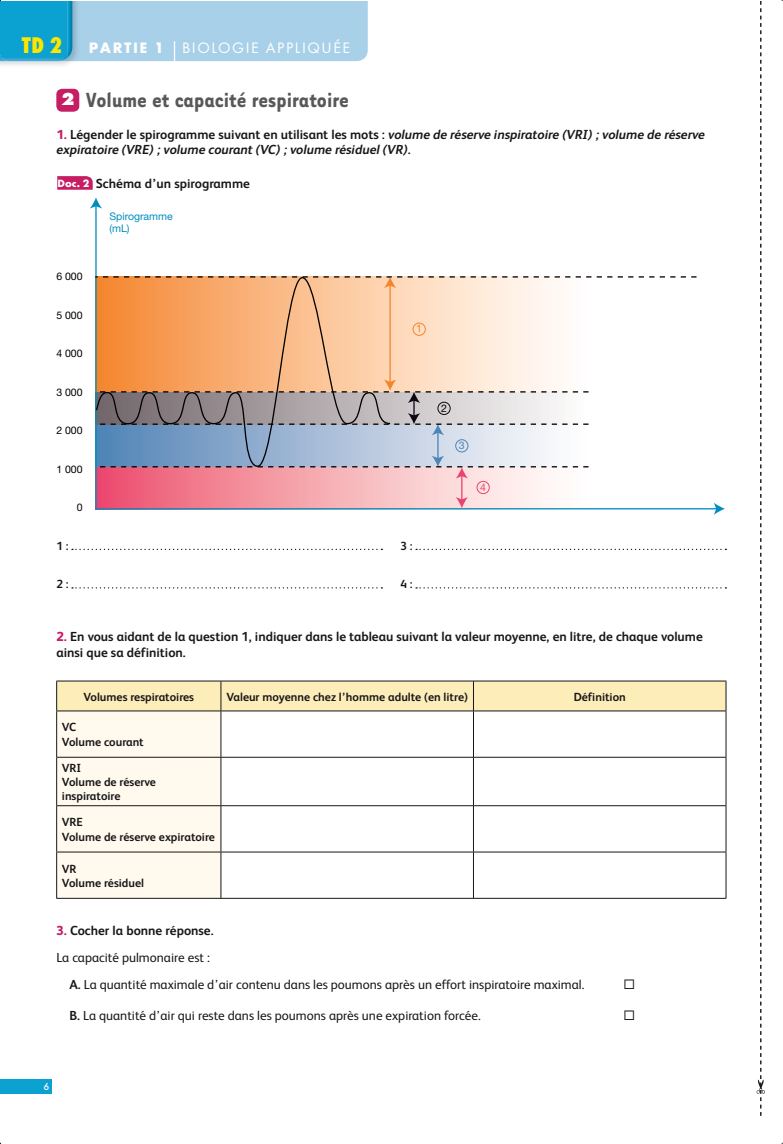
<style>
.page{position:relative;width:783px;height:1144px;background:#fff}
.page>*{position:absolute;margin:0;border:0;box-sizing:border-box;transform-origin:0 0}
.t1{font:700 23.55px "Tarzana Narrow";color:#58585a}
.t2{font:15.75px "Futura T";letter-spacing:.1em;color:#fff}
.t3{font:13.05px "FS Albert";color:#171619}
.t4{font:700 13.05px/15.8px "FS Albert";color:#171619}
.t5{font:italic 700 13.05px/15.8px "FS Albert";color:#171619}
.t6{font:700 11.85px/14.4px "FS Albert";color:#171619}
.t7{font:10.5px "Helvetica Neue LT Std";color:#000}
.t8{font:10.5px/12.6px "Helvetica Neue LT Std";color:#008ebf}
.t9{font:500 10.5px "Futura T";color:#fff}
.t10{font:10.5px "Helvetica Neue LT Std";color:#f4852d}
.t11{font:10.5px "Helvetica Neue LT Std";color:#4c85b6}
.t12{font:10.5px "Helvetica Neue LT Std";color:#ec436e}
.s1{font-weight:800;font-stretch:condensed;font-size:23.55px;color:#fce600}
.s2{font-family:"Futura T Bold Ro 1"}
.s3{font-family:"Futura T";font-weight:800;font-size:18.15px;color:#fff}
.s4{font-weight:800;font-style:normal;color:#c61d64}
.s5{font-style:normal}
.s6{font-family:"Futura T Bold Ro 1";font-weight:400;font-size:10.95px;color:#fff}
.s7{font-weight:800;color:#c61d64}
.s8{font-weight:700}
</style>
<div class="page">
<div style="left:0;top:1079px;width:51px;height:15px;background:#0ba1d1"></div>
<div style="left:56px;top:89px;width:23px;height:23px;background:#c61d64;border-radius:6px"></div>
<svg style="left:95px;top:208px;width:620px;height:302px"></svg>
<svg style="left:713px;top:503px;width:11px;height:12px"></svg>
<svg style="left:90px;top:197px;width:12px;height:11px"></svg>
<svg style="left:95px;top:380px;width:493px;height:128px"></svg>
<svg style="left:391px;top:276px;width:305px;height:12px"></svg>
<svg style="left:95px;top:276px;width:296px;height:192px;background:#c9a388"></svg>
<div style="left:412px;top:323px;width:13px;height:13px;border:1px solid #f4852d;border-radius:50%"></div>
<div style="left:437px;top:402px;width:13px;height:13px;border:1px solid #0e0712;border-radius:50%"></div>
<div style="left:455px;top:439px;width:13px;height:13px;border:1px solid #4c85b6;border-radius:50%"></div>
<div style="left:476px;top:481px;width:13px;height:13px;border:1px solid #ec436e;border-radius:50%"></div>
<svg style="left:57px;top:176px;width:36px;height:14px"></svg>
<svg style="left:72px;top:549px;width:310px;height:1px"></svg>
<svg style="left:416px;top:549px;width:310px;height:1px"></svg>
<svg style="left:72px;top:587px;width:310px;height:2px"></svg>
<svg style="left:416px;top:587px;width:310px;height:2px"></svg>
<svg style="left:57px;top:682px;width:668px;height:216px"></svg>
<hr style="left:56px;top:681px;width:670px;height:1px;background:#171619">
<hr style="left:56px;top:711px;width:670px;height:1px;background:#171619">
<hr style="left:56px;top:757px;width:670px;height:1px;background:#171619">
<hr style="left:56px;top:805px;width:670px;height:1px;background:#171619">
<hr style="left:56px;top:852px;width:670px;height:1px;background:#171619">
<hr style="left:56px;top:898px;width:670px;height:1px;background:#171619">
<hr style="left:56px;top:681px;width:1px;height:30px;background:#171619">
<hr style="left:56px;top:711px;width:1px;height:46px;background:#171619">
<hr style="left:56px;top:758px;width:1px;height:47px;background:#171619">
<hr style="left:56px;top:806px;width:1px;height:46px;background:#171619">
<hr style="left:56px;top:852px;width:1px;height:46px;background:#171619">
<hr style="left:220px;top:681px;width:1px;height:30px;background:#171619">
<hr style="left:473px;top:681px;width:1px;height:30px;background:#171619">
<hr style="left:725px;top:681px;width:1px;height:30px;background:#171619">
<hr style="left:220px;top:711px;width:1px;height:46px;background:#171619">
<hr style="left:473px;top:711px;width:1px;height:46px;background:#171619">
<hr style="left:725px;top:711px;width:1px;height:46px;background:#171619">
<hr style="left:220px;top:758px;width:1px;height:47px;background:#171619">
<hr style="left:473px;top:758px;width:1px;height:47px;background:#171619">
<hr style="left:725px;top:758px;width:1px;height:47px;background:#171619">
<hr style="left:220px;top:806px;width:1px;height:46px;background:#171619">
<hr style="left:473px;top:806px;width:1px;height:46px;background:#171619">
<hr style="left:725px;top:806px;width:1px;height:46px;background:#171619">
<hr style="left:220px;top:852px;width:1px;height:46px;background:#171619">
<hr style="left:473px;top:852px;width:1px;height:46px;background:#171619">
<hr style="left:725px;top:852px;width:1px;height:46px;background:#171619">
<svg style="left:756px;top:1px;width:8px;height:1115px"></svg>
<svg style="left:0;top:0;width:367px;height:65px;background:#92cbe5"></svg>
<h2 class="t2" style="left:22px;top:42px;width:329px"><span class="s1">TD 2</span> <span class="s2">PARTIE 1</span> BIOLOGIE APPLIQUÉE</h2>
<h1 class="t1" style="left:61px;top:92px;width:289px"><span class="s3">2</span> Volume et capacité respiratoire</h1>
<p class="t5" style="left:56px;top:126px;width:650px"><span class="s4">1.</span> <span class="s5">Légender le spirogramme suivant en utilisant les mots :</span> volume de réserve inspiratoire (VRI) ; volume de réserve expiratoire (VRE) ; volume courant (VC) ; volume résiduel (VR)<span class="s5">.</span></p>
<p class="t4" style="left:58px;top:177px;width:194px"><span class="s6">Doc. 2</span> Schéma d’un spirogramme</p>
<p class="t7" style="left:56px;top:272px;width:28px">6 000</p>
<p class="t7" style="left:56px;top:311px;width:28px">5 000</p>
<p class="t7" style="left:56px;top:349px;width:28px">4 000</p>
<p class="t7" style="left:56px;top:388px;width:28px">3 000</p>
<p class="t7" style="left:56px;top:426px;width:28px">2 000</p>
<p class="t7" style="left:56px;top:465px;width:28px">1 000</p>
<p class="t7" style="left:77px;top:503px;width:7px">0</p>
<p class="t8" style="left:109px;top:211px;width:65px">Spirogramme (mL)</p>
<p class="t10" style="left:416px;top:325px;width:7px">1</p>
<p class="t6" style="left:56px;top:539px;width:14px">1 :</p>
<p class="t6" style="left:400px;top:539px;width:14px">3 :</p>
<p class="t6" style="left:56px;top:578px;width:14px">2 :</p>
<p class="t6" style="left:400px;top:578px;width:14px">4 :</p>
<p class="t7" style="left:441px;top:404px;width:7px">2</p>
<p class="t11" style="left:459px;top:441px;width:7px">3</p>
<p class="t12" style="left:480px;top:483px;width:7px">4</p>
<p class="t4" style="left:56px;top:630px;width:647px"><span class="s7">2.</span> En vous aidant de la question 1, indiquer dans le tableau suivant la valeur moyenne, en litre, de chaque volume ainsi que sa définition.</p>
<p class="t6" style="left:83px;top:690px;width:112px">Volumes respiratoires</p>
<p class="t6" style="left:226px;top:690px;width:243px">Valeur moyenne chez l’homme adulte (en litre)</p>
<p class="t6" style="left:573px;top:690px;width:54px">Définition</p>
<p class="t6" style="left:62px;top:721px;width:83px">VC<br>Volume courant</p>
<p class="t6" style="left:62px;top:761px;width:96px">VRI<br>Volume de réserve inspiratoire</p>
<p class="t6" style="left:62px;top:816px;width:155px">VRE<br>Volume de réserve expiratoire</p>
<p class="t6" style="left:62px;top:862px;width:84px">VR<br>Volume résiduel</p>
<p class="t4" style="left:56px;top:924px;width:159px"><span class="s7">3.</span> Cocher la bonne réponse.</p>
<p class="t3" style="left:56px;top:953px;width:155px">La capacité pulmonaire est :</p>
<p class="t3" style="left:69px;top:980px;width:516px"><span class="s8">A.</span> La quantité maximale d’air contenu dans les poumons après un effort inspiratoire maximal.</p>
<p class="t3" style="left:69px;top:1011px;width:413px"><span class="s8">B.</span> La quantité d’air qui reste dans les poumons après une expiration forcée.</p>
<p class="t9" style="left:43px;top:1082px;width:7px">6</p>
</div>
